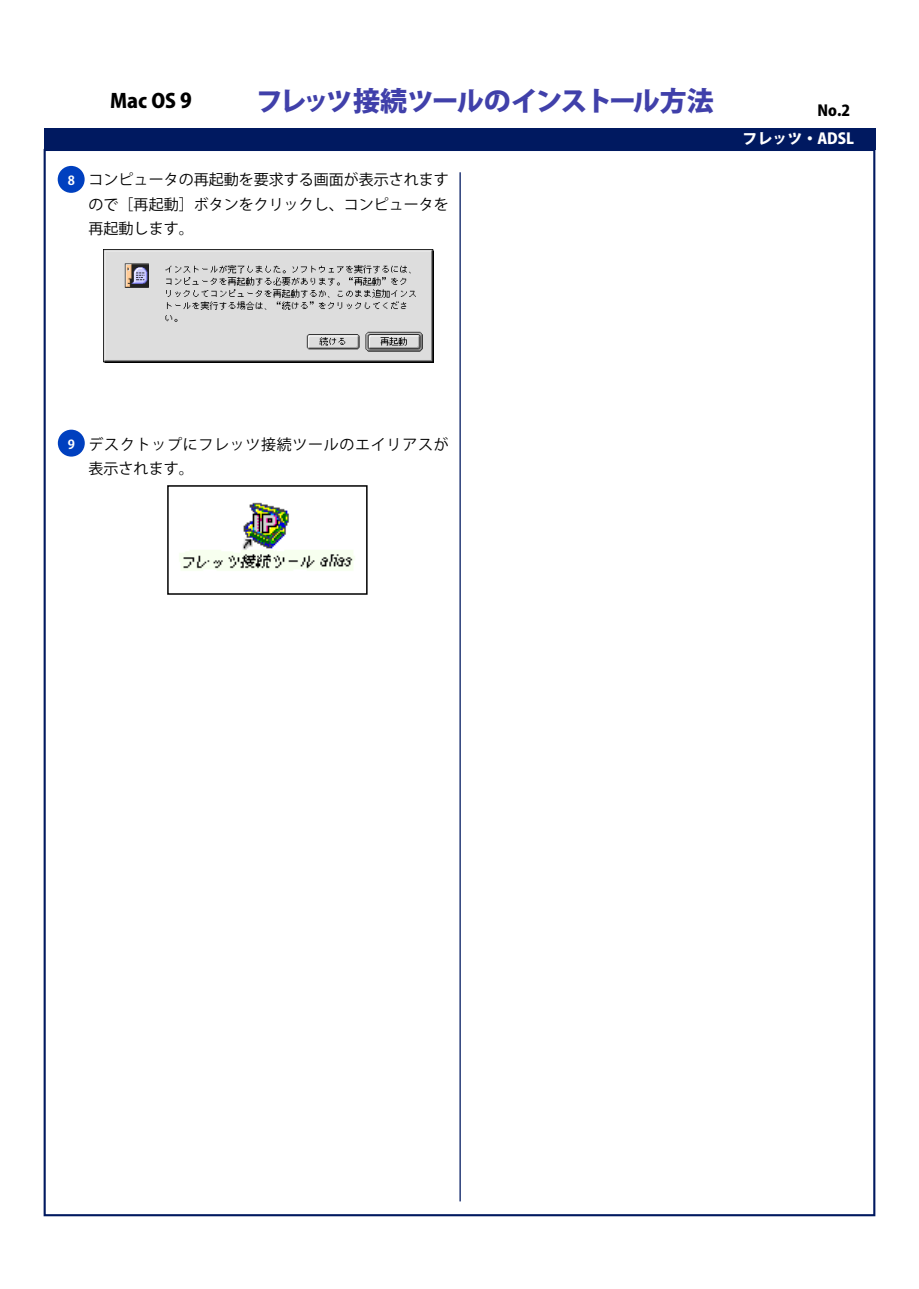
<style>
.page{position:relative;width:919px;height:1289px;background:#fff}
.page>*{position:absolute;margin:0;border:0;box-sizing:border-box;transform-origin:0 0}
.t1{font:800 27px "Koz Go Std";letter-spacing:-.08em;color:#4040aa}
.t2{font:800 19.5px "Koz Go Std";color:#000}
.t3{font:15px/24px "Koz Go Std";color:#000;text-align:justify}
.t4{font:15px/24px "Koz Go Std";letter-spacing:.045em;color:#000}
.t5{font:800 15px "Koz Go Std";color:#fff}
.t6{font:800 15px "Koz Go Std";color:#000}
.t7{font:700 12.45px "Koz Go Std";color:#fff}
.s1{font-size:20.25px}
</style>
<div class="page">
<div style="left:44px;top:128px;width:831px;height:21px;background:#001960"></div>
<hr style="left:459px;top:172px;width:1px;height:1029px;background:#001960">
<img style="left:104px;top:250px;width:330px;height:112px">
<img style="left:179px;top:502px;width:176px;height:69px">
<div style="left:167px;top:485px;width:200px;height:109px;border:2px solid #000"></div>
<div style="left:58px;top:166px;width:27px;height:27px;background:#0040bf;border-radius:50%"></div>
<div style="left:58px;top:429px;width:27px;height:27px;background:#0040bf;border-radius:50%"></div>
<p class="t2" style="left:110px;top:89px;width:83px">Mac OS <span class="s1">9</span></p>
<p class="t1" style="left:256px;top:84px;width:459px">フレッツ接続ツールのインストール方法</p>
<p class="t7" style="left:68px;top:172px;width:9px">8</p>
<p class="t3" style="left:89px;top:169px;width:361px">コンピュータの再起動を要求する画面が表示されますので［再起動］ボタンをクリックし、コンピュータを再起動します。</p>
<p class="t6" style="left:817px;top:101px;width:34px">No.2</p>
<p class="t5" style="left:742px;top:128px;width:113px">フレッツ・ADSL</p>
<p class="t7" style="left:68px;top:436px;width:9px">9</p>
<p class="t4" style="left:89px;top:433px;width:361px">デスクトップにフレッツ接続ツールのエイリアスが表示されます。</p>
</div>
